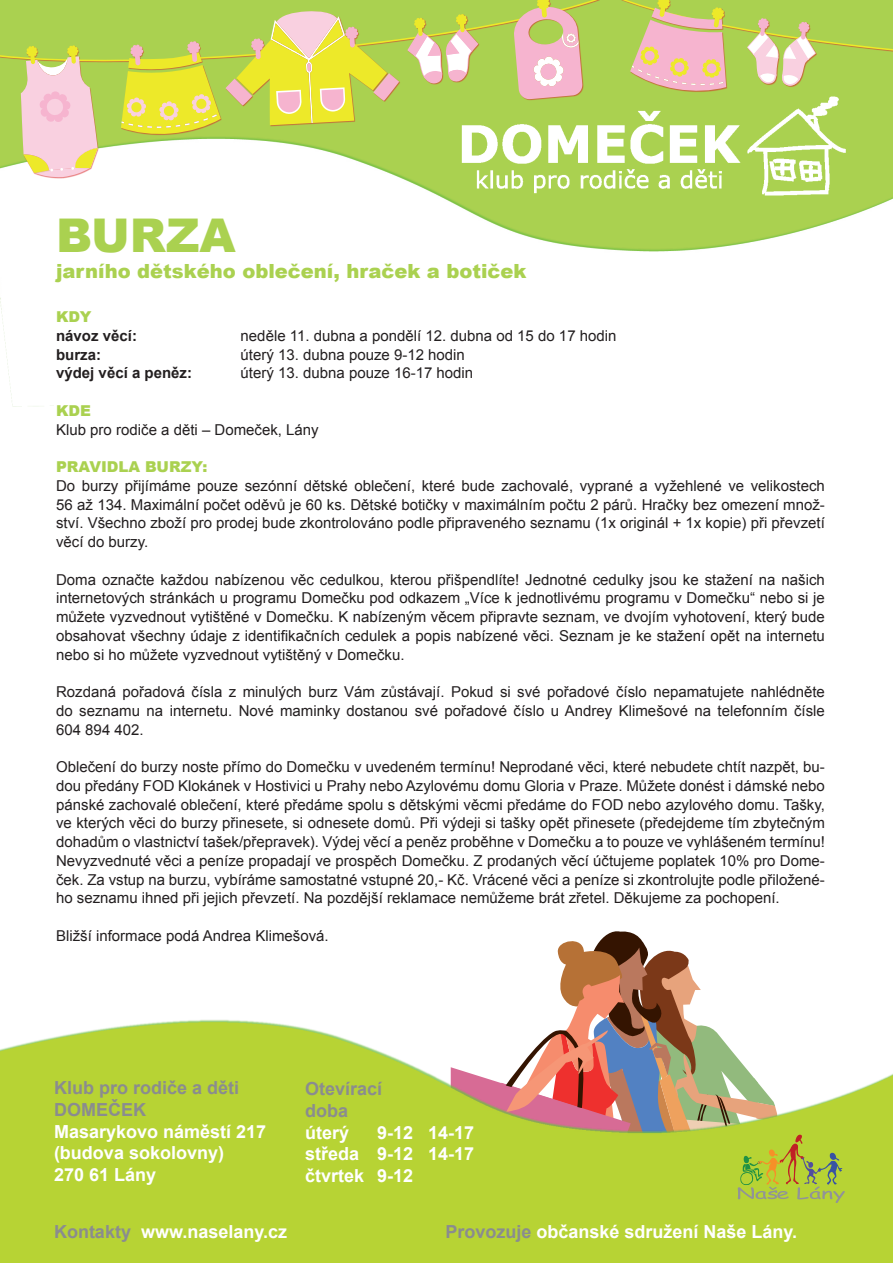
<style>
.page{position:relative;width:893px;height:1263px;background:#fff}
.page>*{position:absolute;margin:0;border:0;box-sizing:border-box;transform-origin:0 0}
.t1{font:900 46.5px "Arial";color:#aad150}
.t2{font:900 19.5px "Arial";color:#aad150}
.t3{font:700 18px/21.6px "Arial";color:#fff}
.t4{font:700 18px/21.6px "Arial";color:#8a8c8f}
.t5{font:15px/18.8px "Arial";color:#231f20;text-align:justify}
.t6{font:700 15px "Arial";color:#231f20}
.t7{font:900 15px "Arial";color:#aad150}
.s1{color:#8a8c8f}
</style>
<div class="page">
<img style="left:0;top:1020px;width:893px;height:243px">
<img style="left:0;top:119px;width:893px;height:288px">
<svg style="left:451px;top:931px;width:394px;height:272px"></svg>
<div style="left:54px;top:304px;width:839px;height:197px;background:#fff"></div>
<div style="left:0;top:0;width:605px;height:186px;background:#d82226;opacity:.55"></div>
<svg style="left:0;top:0;width:599px;height:177px;background:#cfd77a"></svg>
<img style="left:355px;top:83px;width:500px;height:121px">
<div style="left:621px;top:0;width:272px;height:99px;background:#aad150"></div>
<svg style="left:621px;top:0;width:272px;height:92px"></svg>
<h1 class="t1" style="left:56px;top:202px;width:181px">BURZA</h1>
<h2 class="t2" style="left:56px;top:257px;width:472px">jarního dětského oblečení, hraček a botiček</h2>
<p class="t7" style="left:56px;top:306px;width:37px">KDY</p>
<p class="t6" style="left:56px;top:326px;width:82px">návoz věcí:</p>
<p class="t5" style="left:241px;top:326px;width:377px">neděle 11. dubna a pondělí 12. dubna od 15 do 17 hodin</p>
<p class="t6" style="left:56px;top:344px;width:46px">burza:</p>
<p class="t5" style="left:241px;top:345px;width:226px">úterý 13. dubna pouze 9-12 hodin</p>
<p class="t6" style="left:56px;top:363px;width:137px">výdej věcí a peněz:</p>
<p class="t5" style="left:241px;top:364px;width:234px">úterý 13. dubna pouze 16-17 hodin</p>
<p class="t7" style="left:56px;top:400px;width:36px">KDE</p>
<p class="t5" style="left:56px;top:420px;width:264px">Klub pro rodiče a děti – Domeček, Lány</p>
<p class="t7" style="left:56px;top:456px;width:153px">PRAVIDLA BURZY:</p>
<p class="t5" style="left:56px;top:476px;width:770px">Do burzy přijímáme pouze sezónní dětské oblečení, které bude zachovalé, vyprané a vyžehlené ve velikostech 56 až 134. Maximální počet oděvů je 60 ks. Dětské botičky v maximálním počtu 2 párů. Hračky bez omezení množ&shy;ství. Všechno zboží pro prodej bude zkontrolováno podle připraveného seznamu (1x originál + 1x kopie) při převzetí věcí do burzy.</p>
<p class="t5" style="left:56px;top:570px;width:770px">Doma označte každou nabízenou věc cedulkou, kterou přišpendlíte! Jednotné cedulky jsou ke stažení na našich internetových stránkách u programu Domečku pod odkazem „Více k jednotlivému programu v Domečku“ nebo si je můžete vyzvednout vytištěné v Domečku. K nabízeným věcem připravte seznam, ve dvojím vyhotovení, který bude obsahovat všechny údaje z identifikačních cedulek a popis nabízené věci. Seznam je ke stažení opět na internetu nebo si ho můžete vyzvednout vytištěný v Domečku.</p>
<p class="t5" style="left:56px;top:683px;width:770px">Rozdaná pořadová čísla z minulých burz Vám zůstávají. Pokud si své pořadové číslo nepamatujete nahlédněte do seznamu na internetu. Nové maminky dostanou své pořadové číslo u Andrey Klimešové na telefonním čísle 604 894 402.</p>
<p class="t5" style="left:56px;top:758px;width:770px">Oblečení do burzy noste přímo do Domečku v uvedeném termínu! Neprodané věci, které nebudete chtít nazpět, bu&shy;dou předány FOD Klokánek v Hostivici u Prahy nebo Azylovému domu Gloria v Praze. Můžete donést i dámské nebo pánské zachovalé oblečení, které předáme spolu s dětskými věcmi předáme do FOD nebo azylového domu. Tašky, ve kterých věci do burzy přinesete, si odnesete domů. Při výdeji si tašky opět přinesete (předejdeme tím zbytečným dohadům o vlastnictví tašek/přepravek). Výdej věcí a peněz proběhne v Domečku a to pouze ve vyhlášeném termínu!<br>Nevyzvednuté věci a peníze propadají ve prospěch Domečku. Z prodaných věcí účtujeme poplatek 10% pro Dome&shy;ček. Za vstup na burzu, vybíráme samostatné vstupné 20,- Kč. Vrácené věci a peníze si zkontrolujte podle přiložené&shy;ho seznamu ihned při jejich převzetí. Na pozdější reklamace nemůžeme brát zřetel. Děkujeme za pochopení.</p>
<p class="t5" style="left:56px;top:926px;width:274px">Bližší informace podá Andrea Klimešová.</p>
<p class="t4" style="left:54px;top:1078px;width:187px">Klub pro rodiče a děti<br>Domeček</p>
<p class="t3" style="left:54px;top:1121px;width:214px">Masarykovo náměstí 217 (budova sokolovny)<br>270 61 Lány</p>
<p class="t3" style="left:54px;top:1221px;width:235px"><span class="s1">kontakty</span> www.naselany.cz</p>
<p class="t4" style="left:305px;top:1079px;width:79px">otevírací doba</p>
<p class="t3" style="left:305px;top:1122px;width:46px">úterý</p>
<p class="t3" style="left:305px;top:1122px;width:171px;text-align:justify;text-indent:72px">9-12 14-17 středa 9-12 14-17 čtvrtek 9-12</p>
<p class="t3" style="left:445px;top:1221px;width:353px"><span class="s1">Provozuje</span> občanské sdružení Naše Lány.</p>
</div>
